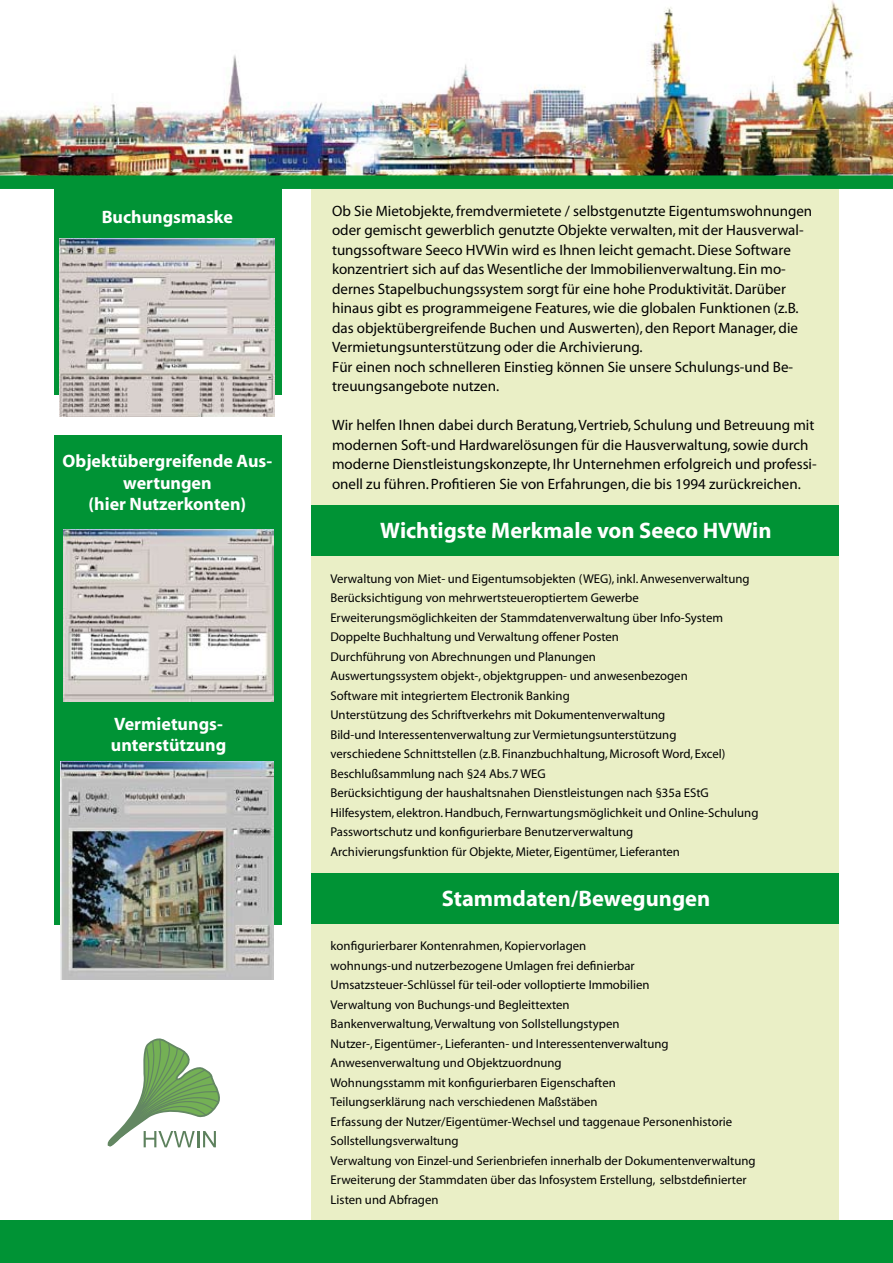
<style>
.page{position:relative;width:893px;height:1263px;background:#fff}
.page>*{position:absolute;margin:0;border:0;box-sizing:border-box;transform-origin:0 0}
.t1{font:700 22.5px "Myriad";color:#fff}
.t2{font:700 18px/21.6px "Myriad";color:#fff}
.t3{font:15px/19.5px "Myriad";color:#000}
.t4{font:12.75px/19.5px "Myriad";color:#000}
</style>
<div class="page">
<svg style="left:108px;top:1038px;width:112px;height:109px"></svg>
<div style="left:312px;top:188px;width:527px;height:1037px;background:#eaefc6"></div>
<div style="left:54px;top:184px;width:227px;height:211px;background:#009335"></div>
<div style="left:54px;top:435px;width:227px;height:489px;background:#009335"></div>
<img style="left:60px;top:239px;width:215px;height:177px">
<div style="left:312px;top:873px;width:527px;height:51px;background:#009335"></div>
<div style="left:312px;top:505px;width:527px;height:51px;background:#009335"></div>
<img style="left:63px;top:529px;width:210px;height:172px">
<img style="left:61px;top:761px;width:212px;height:218px">
<img style="left:0;top:0;width:893px;height:189px">
<div style="left:0;top:1220px;width:893px;height:43px;background:#009335"></div>
<h2 class="t2" style="left:102px;top:206px;width:133px">Buchungsmaske</h2>
<h2 class="t2" style="left:63px;top:451px;width:211px;text-align:center">Objektübergreifende Aus&shy;wertungen<br>(hier Nutzerkonten)</h2>
<h2 class="t2" style="left:111px;top:713px;width:117px">Vermietungs&shy;unterstützung</h2>
<p class="t3" style="left:332px;top:201px;width:482px">Ob Sie Mietobjekte, fremdvermietete / selbstgenutzte Eigentumswohnungen oder gemischt gewerblich genutzte Objekte verwalten, mit der Hausverwal&shy;tungssoftware Seeco HVWin wird es Ihnen leicht gemacht. Diese Software konzentriert sich auf das Wesentliche der Immobilienverwaltung. Ein mo&shy;dernes Stapelbuchungssystem sorgt für eine hohe Produktivität. Darüber hinaus gibt es programmeigene Features, wie die globalen Funktionen (z.B. das objektübergreifende Buchen und Auswerten), den Report Manager, die Vermietungsunterstützung oder die Archivierung.<br>Für einen noch schnelleren Einstieg können Sie unsere Schulungs-und Be&shy;treuungsangebote nutzen.</p>
<p class="t3" style="left:332px;top:416px;width:486px">Wir helfen Ihnen dabei durch Beratung, Vertrieb, Schulung und Betreuung mit modernen Soft-und Hardwarelösungen für die Hausverwaltung, sowie durch moderne Dienstleistungskonzepte, Ihr Unternehmen erfolgreich und professi&shy;onell zu führen. Profitieren Sie von Erfahrungen, die bis 1994 zurückreichen.</p>
<h1 class="t1" style="left:380px;top:519px;width:393px">Wichtigste Merkmale von Seeco HVWin</h1>
<p class="t4" style="left:330px;top:569px;width:430px">Verwaltung von Miet- und Eigentumsobjekten (WEG), inkl. Anwesenverwaltung Berücksichtigung von mehrwertsteueroptiertem Gewerbe Erweiterungsmöglichkeiten der Stammdatenverwaltung über Info-System Doppelte Buchhaltung und Verwaltung offener Posten<br>Durchführung von Abrechnungen und Planungen<br>Auswertungssystem objekt-, objektgruppen- und anwesenbezogen<br>Software mit integriertem Electronik Banking<br>Unterstützung des Schriftverkehrs mit Dokumentenverwaltung<br>Bild-und Interessentenverwaltung zur Vermietungsunterstützung<br>verschiedene Schnittstellen (z.B. Finanzbuchhaltung, Microsoft Word, Excel)<br>Beschlußsammlung nach §24 Abs.7 WEG<br>Berücksichtigung der haushaltsnahen Dienstleistungen nach §35a EStG Hilfesystem, elektron. Handbuch, Fernwartungsmöglichkeit und Online-Schulung Passwortschutz und konfigurierbare Benutzerverwaltung<br>Archivierungsfunktion für Objekte, Mieter, Eigentümer, Lieferanten</p>
<h1 class="t1" style="left:442px;top:887px;width:270px">Stammdaten/Bewegungen</h1>
<p class="t4" style="left:331px;top:937px;width:427px">konfigurierbarer Kontenrahmen, Kopiervorlagen<br>wohnungs-und nutzerbezogene Umlagen frei definierbar Umsatzsteuer-Schlüssel für teil-oder volloptierte Immobilien<br>Verwaltung von Buchungs-und Begleittexten<br>Bankenverwaltung, Verwaltung von Sollstellungstypen<br>Nutzer-, Eigentümer-, Lieferanten- und Interessentenverwaltung Anwesenverwaltung und Objektzuordnung<br>Wohnungsstamm mit konfigurierbaren Eigenschaften<br>Teilungserklärung nach verschiedenen Maßstäben<br>Erfassung der Nutzer/Eigentümer-Wechsel und taggenaue Personenhistorie Sollstellungsverwaltung<br>Verwaltung von Einzel-und Serienbriefen innerhalb der Dokumentenverwaltung Erweiterung der Stammdaten über das Infosystem Erstellung, selbstdefinierter Listen und Abfragen</p>
</div>
